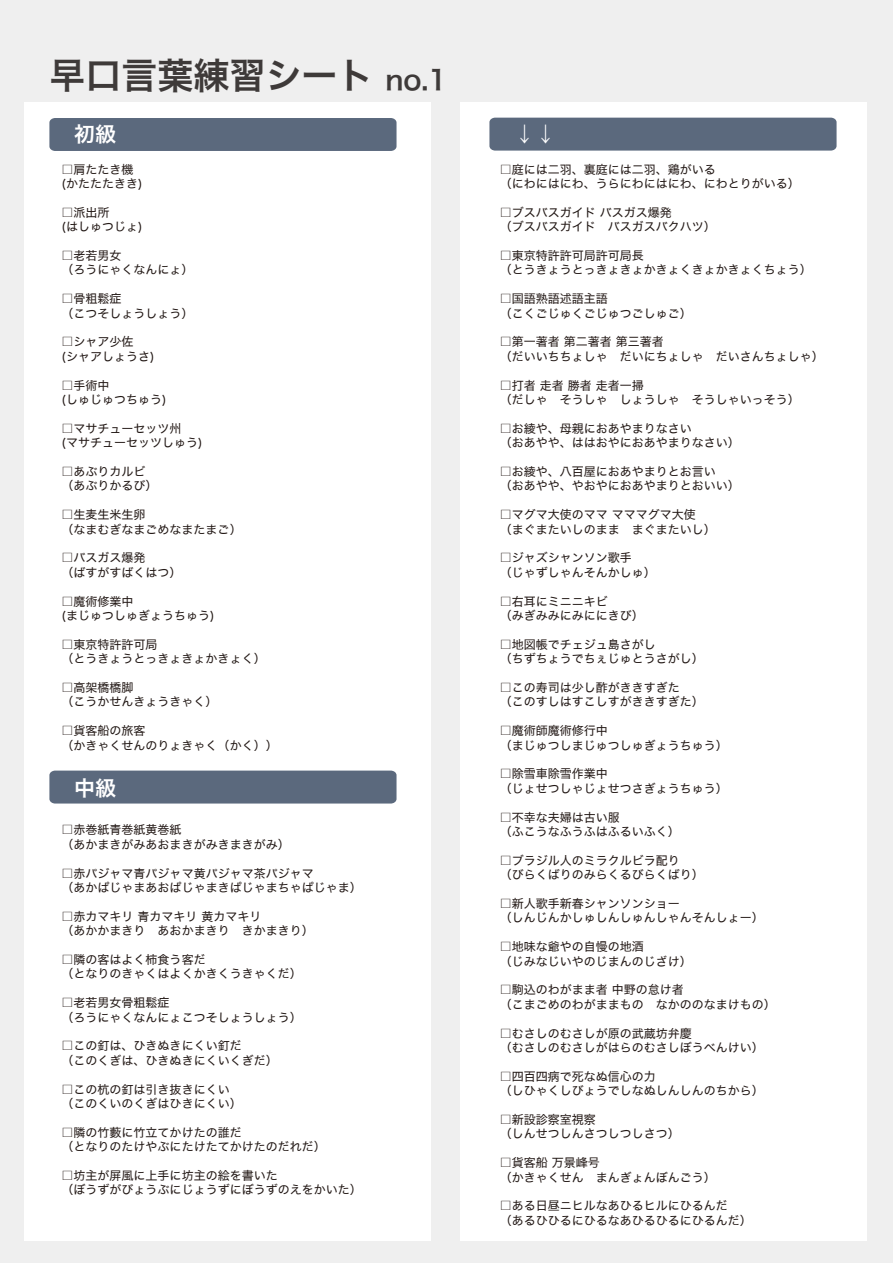
<style>
.page{position:relative;width:893px;height:1263px;background:#efefef}
.page>*{position:absolute;margin:0;border:0;box-sizing:border-box;transform-origin:0 0}
.t1{font:36px "Hiragino Kaku W6 90 msp RKSJ H";color:#3e3a39}
.t2{font:21px "Hiragino Kaku W6 90 msp RKSJ H";color:#fff}
.t3{font:12px/14.4px "Hiragino Kaku W4 90 msp RKSJ H";color:#221815}
.s1{font-size:27px}
</style>
<div class="page">
<div style="left:24px;top:103px;width:406px;height:1138px;background:#fff"></div>
<div style="left:460px;top:103px;width:406px;height:1138px;background:#fff"></div>
<div style="left:49px;top:118px;width:348px;height:33px;background:#5b697d"></div>
<div style="left:49px;top:771px;width:348px;height:32px;background:#5b697d"></div>
<div style="left:489px;top:118px;width:348px;height:33px;background:#5b697d"></div>
<h1 class="t1" style="left:49px;top:57px;width:399px">早口言葉練習シート <span class="s1">no.1</span></h1>
<h2 class="t2" style="left:74px;top:123px;width:43px">初級</h2>
<h2 class="t2" style="left:514px;top:123px;width:43px">↓↓</h2>
<p class="t3" style="left:62px;top:162px;width:82px">□肩たたき機<br>(かたたたきき)</p>
<p class="t3" style="left:62px;top:205px;width:82px">□派出所<br>(はしゅつじょ)</p>
<p class="t3" style="left:62px;top:249px;width:134px">□老若男女<br>（ろうにゃくなんにょ）</p>
<p class="t3" style="left:62px;top:292px;width:134px">□骨粗鬆症<br>（こつそしょうしょう）</p>
<p class="t3" style="left:62px;top:335px;width:94px">□シャア少佐<br>(シャアしょうさ)</p>
<p class="t3" style="left:62px;top:378px;width:106px">□手術中<br>(しゅじゅつちゅう)</p>
<p class="t3" style="left:62px;top:421px;width:142px">□マサチューセッツ州<br>(マサチューセッツしゅう)</p>
<p class="t3" style="left:62px;top:465px;width:98px">□あぶりカルビ（あぶりかるび）</p>
<p class="t3" style="left:62px;top:508px;width:182px">□生麦生米生卵<br>（なまむぎなまごめなまたまご）</p>
<p class="t3" style="left:62px;top:551px;width:122px">□バスガス爆発<br>（ばすがすばくはつ）</p>
<p class="t3" style="left:62px;top:594px;width:154px">□魔術修業中<br>(まじゅつしゅぎょうちゅう)</p>
<p class="t3" style="left:62px;top:637px;width:206px">□東京特許許可局<br>（とうきょうとっきょきょかきょく）</p>
<p class="t3" style="left:62px;top:681px;width:158px">□高架橋橋脚<br>（こうかせんきょうきゃく）</p>
<p class="t3" style="left:62px;top:724px;width:218px">□貨客船の旅客<br>（かきゃくせんのりょきゃく（かく））</p>
<h2 class="t2" style="left:74px;top:777px;width:43px">中級</h2>
<p class="t3" style="left:62px;top:823px;width:229px">□赤巻紙青巻紙黄巻紙<br>（あかまきがみあおまきがみきまきがみ）</p>
<p class="t3" style="left:62px;top:866px;width:301px">□赤パジャマ青パジャマ黄パジャマ茶パジャマ<br>（あかぱじゃまあおぱじゃまきぱじゃまちゃぱじゃま）</p>
<p class="t3" style="left:62px;top:909px;width:253px">□赤カマキリ 青カマキリ 黄カマキリ<br>（あかかまきり　あおかまきり　きかまきり）</p>
<p class="t3" style="left:62px;top:953px;width:241px">□隣の客はよく柿食う客だ<br>（となりのきゃくはよくかきくうきゃくだ）</p>
<p class="t3" style="left:62px;top:996px;width:241px">□老若男女骨粗鬆症<br>（ろうにゃくなんにょこつそしょうしょう）</p>
<p class="t3" style="left:62px;top:1039px;width:217px">□この釘は、ひきぬきにくい釘だ<br>（このくぎは、ひきぬきにくいくぎだ）</p>
<p class="t3" style="left:62px;top:1082px;width:181px">□この杭の釘は引き抜きにくい（このくいのくぎはひきにくい）</p>
<p class="t3" style="left:62px;top:1125px;width:265px">□隣の竹藪に竹立てかけたの誰だ<br>（となりのたけやぶにたけたてかけたのだれだ）</p>
<p class="t3" style="left:62px;top:1169px;width:301px">□坊主が屏風に上手に坊主の絵を書いた<br>（ぼうずがびょうぶにじょうずにぼうずのえをかいた）</p>
<p class="t3" style="left:500px;top:162px;width:301px">□庭には二羽、裏庭には二羽、鶏がいる<br>（にわにはにわ、うらにわにはにわ、にわとりがいる）</p>
<p class="t3" style="left:500px;top:205px;width:217px">□ブスバスガイド バスガス爆発<br>（ブスバスガイド　バスガスバクハツ）</p>
<p class="t3" style="left:500px;top:249px;width:313px">□東京特許許可局許可局長<br>（とうきょうとっきょきょかきょくきょかきょくちょう）</p>
<p class="t3" style="left:500px;top:292px;width:193px">□国語熟語述語主語<br>（こくごじゅくごじゅつごしゅご）</p>
<p class="t3" style="left:500px;top:335px;width:325px">□第一著者 第二著者 第三著者<br>（だいいちちょしゃ　だいにちょしゃ　だいさんちょしゃ）</p>
<p class="t3" style="left:500px;top:378px;width:301px">□打者 走者 勝者 走者一掃<br>（だしゃ　そうしゃ　しょうしゃ　そうしゃいっそう）</p>
<p class="t3" style="left:500px;top:421px;width:241px">□お綾や、母親におあやまりなさい<br>（おあやや、ははおやにおあやまりなさい）</p>
<p class="t3" style="left:500px;top:465px;width:241px">□お綾や、八百屋におあやまりとお言い<br>（おあやや、やおやにおあやまりとおいい）</p>
<p class="t3" style="left:500px;top:508px;width:217px">□マグマ大使のママ マママグマ大使<br>（まぐまたいしのまま　まぐまたいし）</p>
<p class="t3" style="left:500px;top:551px;width:157px">□ジャズシャンソン歌手<br>（じゃずしゃんそんかしゅ）</p>
<p class="t3" style="left:500px;top:594px;width:145px">□右耳にミニニキビ<br>（みぎみみにみににきび）</p>
<p class="t3" style="left:500px;top:637px;width:205px">□地図帳でチェジュ島さがし<br>（ちずちょうでちぇじゅとうさがし）</p>
<p class="t3" style="left:500px;top:681px;width:205px">□この寿司は少し酢がききすぎた<br>（このすしはすこしすがききすぎた）</p>
<p class="t3" style="left:500px;top:724px;width:229px">□魔術師魔術修行中<br>（まじゅつしまじゅつしゅぎょうちゅう）</p>
<p class="t3" style="left:500px;top:767px;width:229px">□除雪車除雪作業中<br>（じょせつしゃじょせつさぎょうちゅう）</p>
<p class="t3" style="left:500px;top:810px;width:181px">□不幸な夫婦は古い服<br>（ふこうなふうふはふるいふく）</p>
<p class="t3" style="left:500px;top:853px;width:205px">□ブラジル人のミラクルビラ配り<br>（びらくばりのみらくるびらくばり）</p>
<p class="t3" style="left:500px;top:897px;width:265px">□新人歌手新春シャンソンショー<br>（しんじんかしゅしんしゅんしゃんそんしょー）</p>
<p class="t3" style="left:500px;top:940px;width:193px">□地味な爺やの自慢の地酒<br>（じみなじいやのじまんのじざけ）</p>
<p class="t3" style="left:500px;top:983px;width:277px">□駒込のわがまま者 中野の怠け者<br>（こまごめのわがままもの　なかののなまけもの）</p>
<p class="t3" style="left:500px;top:1026px;width:265px">□むさしのむさしが原の武蔵坊弁慶<br>（むさしのむさしがはらのむさしぼうべんけい）</p>
<p class="t3" style="left:500px;top:1069px;width:265px">□四百四病で死なぬ信心の力<br>（しひゃくしびょうでしなぬしんしんのちから）</p>
<p class="t3" style="left:500px;top:1113px;width:181px">□新設診察室視察<br>（しんせつしんさつしつしさつ）</p>
<p class="t3" style="left:500px;top:1156px;width:217px">□貨客船 万景峰号<br>（かきゃくせん　まんぎょんぼんごう）</p>
<p class="t3" style="left:500px;top:1199px;width:253px">□ある日昼ニヒルなあひるヒルにひるんだ<br>（あるひひるにひるなあひるひるにひるんだ）</p>
</div>
